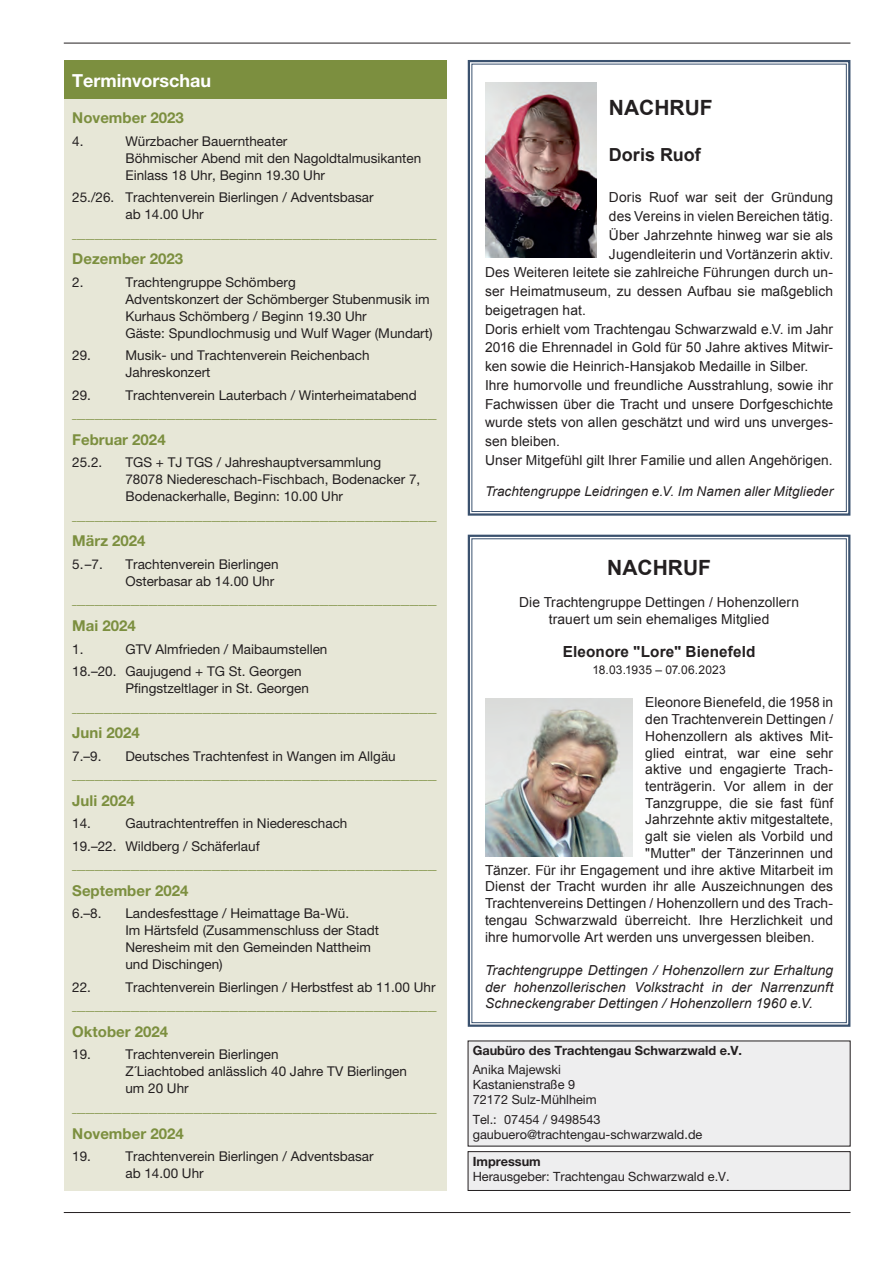
<style>
.page{position:relative;width:893px;height:1263px;background:#fff}
.page>*{position:absolute;margin:0;border:0;box-sizing:border-box;transform-origin:0 0}
.t1{font:700 21px "Arial";color:#231f20}
.t2{font:700 18px "Helvetica Neue 75";color:#fff}
.t3{font:700 18px "Arial";color:#231f20}
.t4{font:700 15.3px "Arial";letter-spacing:.005em;color:#231f20}
.t5{font:700 15px "Helvetica Neue 75";color:#7c8f3f}
.t6{font:13.8px/16.8px "Arial";letter-spacing:.005em;color:#231f20;text-align:center}
.t7{font:italic 13.8px/16.8px "Arial";letter-spacing:.005em;color:#231f20;text-align:justify}
.t8{font:13.5px/17px "Helvetica Neue 55";color:#231f20}
.t9{font:italic 13.5px "Arial";letter-spacing:.01em;color:#231f20}
.t10{font:12.75px/15px "Helvetica Neue 55";color:#231f20}
.t11{font:700 12.75px "Helvetica Neue 75";color:#231f20}
.t12{font:12px "Arial";letter-spacing:.015em;color:#231f20}
.t13{font:9px "Helvetica Neue 55";color:#7c8f3f}
</style>
<div class="page">
<hr style="left:64px;top:1212px;width:786px;height:1px;background:#231f20">
<hr style="left:64px;top:43px;width:786px;height:1px;background:#231f20">
<div style="left:64px;top:61px;width:382px;height:1130px;background:#e7e7d7"></div>
<div style="left:64px;top:61px;width:382px;height:38px;background:#7c8f3f"></div>
<svg style="left:467px;top:60px;width:384px;height:456px"></svg>
<svg style="left:467px;top:534px;width:384px;height:493px"></svg>
<img style="left:486px;top:83px;width:110px;height:174px">
<img style="left:485px;top:698px;width:147px;height:158px">
<div style="left:468px;top:1041px;width:382px;height:105px;background:#eeeeef"></div>
<div style="left:468px;top:1151px;width:382px;height:39px;background:#eeeeef"></div>
<div style="left:468px;top:1151px;width:382px;height:40px;border:1px solid #231f20"></div>
<h2 class="t2" style="left:72px;top:69px;width:140px">Terminvorschau</h2>
<p class="t5" style="left:72px;top:108px;width:113px">November 2023</p>
<p class="t8" style="left:72px;top:132px;width:13px">4.</p>
<p class="t8" style="left:125px;top:132px;width:297px">Würzbacher Bauerntheater<br>Böhmischer Abend mit den Nagoldtalmusikanten<br>Einlass 18 Uhr, Beginn 19.30 Uhr</p>
<p class="t8" style="left:125px;top:189px;width:250px;text-indent:-53px">25./26. Trachtenverein Bierlingen / Adventsbasar ab 14.00 Uhr</p>
<p class="t13" style="left:72px;top:233px;width:366px">–––––––––––––––––––––––––––––––––––––––––––––––––––––––––––––––––––––––––––––––––</p>
<p class="t5" style="left:72px;top:250px;width:112px">Dezember 2023</p>
<p class="t8" style="left:72px;top:273px;width:13px">2.</p>
<p class="t8" style="left:125px;top:273px;width:309px">Trachtengruppe Schömberg<br>Adventskonzert der Schömberger Stubenmusik im Kurhaus Schömberg / Beginn 19.30 Uhr<br>Gäste: Spundlochmusig und Wulf Wager (Mundart)</p>
<p class="t8" style="left:72px;top:347px;width:20px">29.</p>
<p class="t8" style="left:125px;top:347px;width:246px">Musik- und Trachtenverein Reichenbach<br>Jahreskonzert</p>
<p class="t8" style="left:72px;top:386px;width:20px">29.</p>
<p class="t8" style="left:125px;top:386px;width:293px">Trachtenverein Lauterbach / Winterheimatabend</p>
<p class="t13" style="left:72px;top:414px;width:366px">–––––––––––––––––––––––––––––––––––––––––––––––––––––––––––––––––––––––––––––––––</p>
<p class="t5" style="left:72px;top:430px;width:95px">Februar 2024</p>
<p class="t8" style="left:72px;top:454px;width:32px">25.2.</p>
<p class="t8" style="left:125px;top:454px;width:296px">TGS + TJ TGS / Jahreshauptversammlung<br>78078 Niedereschach-Fischbach, Bodenacker 7,<br>Bodenackerhalle, Beginn: 10.00 Uhr</p>
<p class="t13" style="left:72px;top:515px;width:366px">–––––––––––––––––––––––––––––––––––––––––––––––––––––––––––––––––––––––––––––––––</p>
<p class="t5" style="left:72px;top:532px;width:75px">März 2024</p>
<p class="t8" style="left:72px;top:555px;width:32px">5.–7.</p>
<p class="t8" style="left:125px;top:555px;width:155px">Trachtenverein Bierlingen<br>Osterbasar ab 14.00 Uhr</p>
<p class="t13" style="left:72px;top:600px;width:366px">–––––––––––––––––––––––––––––––––––––––––––––––––––––––––––––––––––––––––––––––––</p>
<p class="t5" style="left:72px;top:616px;width:65px">Mai 2024</p>
<p class="t8" style="left:72px;top:640px;width:13px">1.</p>
<p class="t8" style="left:72px;top:637px;width:257px;line-height:22.5px;text-indent:53px">GTV Almfrieden / Maibaumstellen<br>18.–20. Gaujugend + TG St. Georgen</p>
<p class="t8" style="left:125px;top:679px;width:185px">Pfingstzeltlager in St. Georgen</p>
<p class="t13" style="left:72px;top:707px;width:366px">–––––––––––––––––––––––––––––––––––––––––––––––––––––––––––––––––––––––––––––––––</p>
<p class="t5" style="left:72px;top:723px;width:69px">Juni 2024</p>
<p class="t8" style="left:72px;top:747px;width:31px">7.–9.</p>
<p class="t8" style="left:125px;top:747px;width:272px">Deutsches Trachtenfest in Wangen im Allgäu</p>
<p class="t13" style="left:72px;top:775px;width:366px">–––––––––––––––––––––––––––––––––––––––––––––––––––––––––––––––––––––––––––––––––</p>
<p class="t5" style="left:72px;top:791px;width:64px">Juli 2024</p>
<p class="t8" style="left:72px;top:815px;width:20px">14.</p>
<p class="t8" style="left:72px;top:812px;width:277px;line-height:22.5px;text-indent:53px">Gautrachtentreffen in Niedereschach<br>19.–22. Wildberg / Schäferlauf</p>
<p class="t13" style="left:72px;top:865px;width:366px">–––––––––––––––––––––––––––––––––––––––––––––––––––––––––––––––––––––––––––––––––</p>
<p class="t5" style="left:72px;top:881px;width:118px">September 2024</p>
<p class="t8" style="left:72px;top:905px;width:31px">6.–8.</p>
<p class="t8" style="left:125px;top:905px;width:255px">Landesfesttage / Heimattage Ba-Wü.<br>Im Härtsfeld (Zusammenschluss der Stadt Neresheim mit den Gemeinden Nattheim und Dischingen)</p>
<p class="t8" style="left:72px;top:978px;width:20px">22.</p>
<p class="t8" style="left:125px;top:978px;width:312px">Trachtenverein Bierlingen / Herbstfest ab 11.00 Uhr</p>
<p class="t13" style="left:72px;top:1006px;width:366px">–––––––––––––––––––––––––––––––––––––––––––––––––––––––––––––––––––––––––––––––––</p>
<p class="t5" style="left:72px;top:1022px;width:97px">Oktober 2024</p>
<p class="t8" style="left:72px;top:1046px;width:20px">19.</p>
<p class="t8" style="left:125px;top:1046px;width:283px">Trachtenverein Bierlingen<br>Z´Liachtobed anlässlich 40 Jahre TV Bierlingen um 20 Uhr</p>
<p class="t13" style="left:72px;top:1107px;width:366px">–––––––––––––––––––––––––––––––––––––––––––––––––––––––––––––––––––––––––––––––––</p>
<p class="t5" style="left:72px;top:1124px;width:113px">November 2024</p>
<p class="t8" style="left:72px;top:1147px;width:20px">19.</p>
<p class="t8" style="left:125px;top:1147px;width:250px">Trachtenverein Bierlingen / Adventsbasar ab 14.00 Uhr</p>
<h1 class="t1" style="left:609px;top:94px;width:105px">NACHRUF</h1>
<h2 class="t3" style="left:609px;top:143px;width:93px">Doris Ruof</h2>
<p class="t6" style="left:609px;top:189px;width:226px">Doris Ruof war seit der Gründung</p>
<p class="t6" style="left:609px;top:208px;width:226px">des Vereins in vielen Bereichen tätig.</p>
<p class="t6" style="left:609px;top:227px;width:226px">Über Jahrzehnte hinweg war sie als</p>
<p class="t6" style="left:609px;top:245px;width:226px">Jugendleiterin und Vortänzerin aktiv.</p>
<p class="t6" style="left:485px;top:264px;width:350px">Des Weiteren leitete sie zahlreiche Führungen durch un-</p>
<p class="t6" style="left:485px;top:283px;width:350px">ser Heimatmuseum, zu dessen Aufbau sie maßgeblich</p>
<p class="t6" style="left:485px;top:302px;width:102px">beigetragen hat.</p>
<p class="t6" style="left:485px;top:320px;width:350px">Doris erhielt vom Trachtengau Schwarzwald e.V. im Jahr</p>
<p class="t6" style="left:485px;top:339px;width:350px">2016 die Ehrennadel in Gold für 50 Jahre aktives Mitwir-</p>
<p class="t6" style="left:485px;top:358px;width:325px">ken sowie die Heinrich-Hansjakob Medaille in Silber.</p>
<p class="t6" style="left:485px;top:377px;width:350px">Ihre humorvolle und freundliche Ausstrahlung, sowie ihr</p>
<p class="t6" style="left:485px;top:395px;width:350px">Fachwissen über die Tracht und unsere Dorfgeschichte</p>
<p class="t6" style="left:485px;top:414px;width:350px">wurde stets von allen geschätzt und wird uns unverges-</p>
<p class="t6" style="left:485px;top:433px;width:77px">sen bleiben.</p>
<p class="t6" style="left:485px;top:452px;width:349px">Unser Mitgefühl gilt Ihrer Familie und allen Angehörigen.</p>
<p class="t9" style="left:485px;top:482px;width:350px">Trachtengruppe Leidringen e.V. Im Namen aller Mitglieder</p>
<h1 class="t1" style="left:607px;top:554px;width:105px">NACHRUF</h1>
<p class="t6" style="left:519px;top:594px;width:282px">Die Trachtengruppe Dettingen / Hohenzollern trauert um sein ehemaliges Mitglied</p>
<p class="t4" style="left:563px;top:642px;width:194px">Eleonore "Lore" Bienefeld</p>
<p class="t12" style="left:592px;top:662px;width:135px">18.03.1935 – 07.06.2023</p>
<p class="t6" style="left:645px;top:694px;width:189px">Eleonore Bienefeld, die 1958 in</p>
<p class="t6" style="left:645px;top:711px;width:189px">den Trachtenverein Dettingen /</p>
<p class="t6" style="left:645px;top:728px;width:189px">Hohenzollern als aktives Mit-</p>
<p class="t6" style="left:645px;top:744px;width:189px">glied eintrat, war eine sehr</p>
<p class="t6" style="left:645px;top:761px;width:189px">aktive und engagierte Trach-</p>
<p class="t6" style="left:645px;top:778px;width:189px">tenträgerin. Vor allem in der</p>
<p class="t6" style="left:645px;top:795px;width:189px">Tanzgruppe, die sie fast fünf</p>
<p class="t6" style="left:645px;top:811px;width:189px">Jahrzehnte aktiv mitgestaltete,</p>
<p class="t6" style="left:645px;top:828px;width:189px">galt sie vielen als Vorbild und</p>
<p class="t6" style="left:645px;top:845px;width:189px">"Mutter" der Tänzerinnen und</p>
<p class="t6" style="left:485px;top:861px;width:350px">Tänzer. Für ihr Engagement und ihre aktive Mitarbeit im</p>
<p class="t6" style="left:485px;top:878px;width:350px">Dienst der Tracht wurden ihr alle Auszeichnungen des</p>
<p class="t6" style="left:485px;top:895px;width:350px">Trachtenvereins Dettingen / Hohenzollern und des Trach-</p>
<p class="t6" style="left:485px;top:912px;width:350px">tengau Schwarzwald überreicht. Ihre Herzlichkeit und</p>
<p class="t6" style="left:485px;top:928px;width:331px">ihre humorvolle Art werden uns unvergessen bleiben.</p>
<p class="t7" style="left:485px;top:962px;width:350px">Trachtengruppe Dettingen / Hohenzollern zur Erhaltung der hohenzollerischen Volkstracht in der Narrenzunft Schneckengraber Dettingen / Hohenzollern 1960 e.V.</p>
<p class="t11" style="left:473px;top:1043px;width:271px">Gaubüro des Trachtengau Schwarzwald e.V.</p>
<p class="t10" style="left:473px;top:1062px;width:126px">Anika Majewski<br>Kastanienstraße 9<br>72172 Sulz-Mühlheim</p>
<p class="t10" style="left:473px;top:1111px;width:231px">Tel.: 07454 / 9498543 gaubuero@trachtengau-schwarzwald.de</p>
<p class="t11" style="left:473px;top:1153px;width:70px">Impressum</p>
<p class="t10" style="left:473px;top:1169px;width:258px">Herausgeber: Trachtengau Schwarzwald e.V.</p>
</div>
